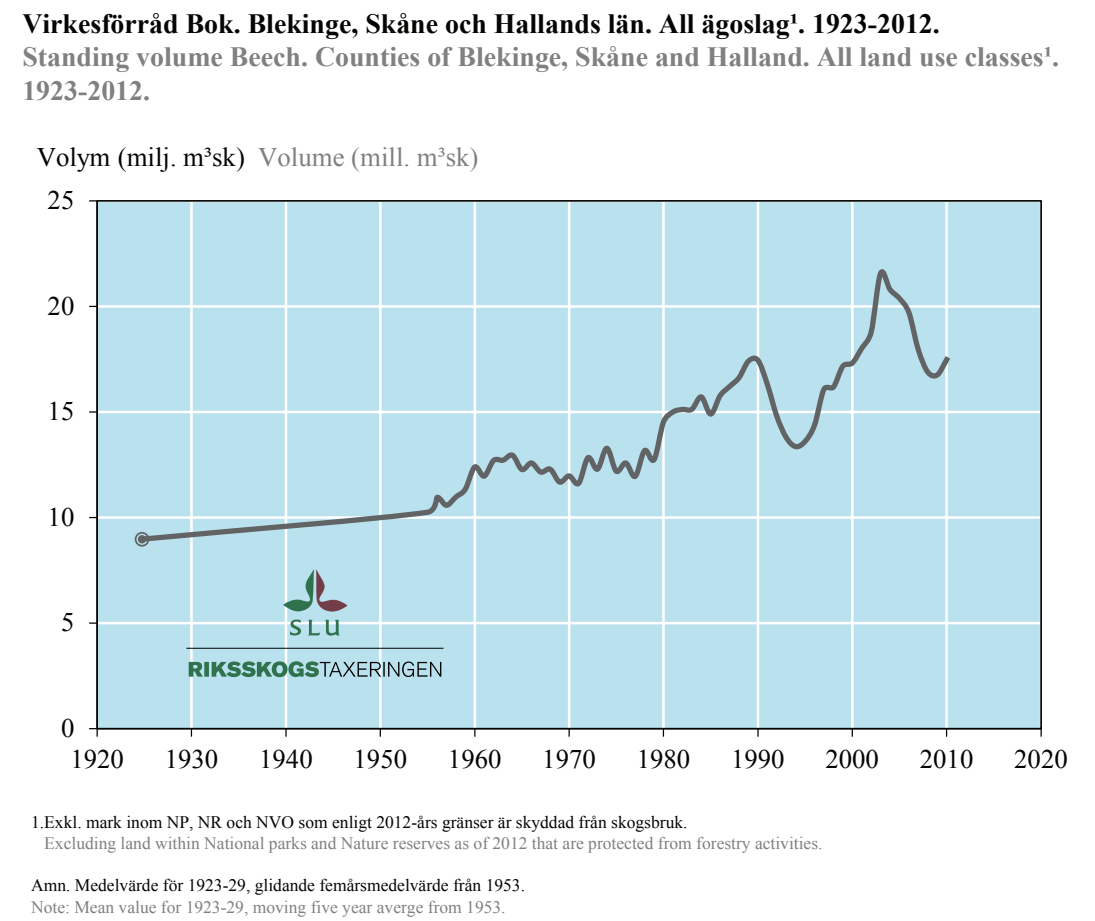
<style>
.page{position:relative;width:1095px;height:921px;background:#fff}
.page>*{position:absolute;margin:0;border:0;box-sizing:border-box;transform-origin:0 0}
.t1{font:700 27.82px/33.4px "Times New Roman";color:#80807f}
.t2{font:700 27.82px "Times New Roman";color:#050504}
.t3{font:26.78px "Times New Roman";color:#050504}
.t4{font:26.78px "Times New Roman";color:#80807f}
.t5{font:17.5px "Times New Roman";color:#80807f}
.t6{font:17.5px "Times New Roman";color:#050504}
.s1{color:#050504}
</style>
<div class="page">
<div style="left:97px;top:201px;width:944px;height:527px;background:#b9e1ee"></div>
<hr style="left:97px;top:305px;width:944px;height:3px;background:#fff">
<hr style="left:97px;top:411px;width:944px;height:2px;background:#fff">
<hr style="left:97px;top:516px;width:944px;height:3px;background:#fff">
<hr style="left:97px;top:622px;width:944px;height:2px;background:#fff">
<hr style="left:945px;top:201px;width:2px;height:527px;background:#fff">
<hr style="left:851px;top:201px;width:2px;height:527px;background:#fff">
<hr style="left:756px;top:201px;width:3px;height:527px;background:#fff">
<hr style="left:662px;top:201px;width:2px;height:527px;background:#fff">
<hr style="left:568px;top:201px;width:2px;height:527px;background:#fff">
<hr style="left:473px;top:201px;width:3px;height:527px;background:#fff">
<hr style="left:379px;top:201px;width:2px;height:527px;background:#fff">
<hr style="left:285px;top:201px;width:2px;height:527px;background:#fff">
<hr style="left:190px;top:201px;width:3px;height:527px;background:#fff">
<hr style="left:96px;top:201px;width:2px;height:527px;background:#050504">
<hr style="left:97px;top:728px;width:944px;height:1px;background:#050504">
<svg style="left:851px;top:729px;width:2px;height:7px"></svg>
<svg style="left:568px;top:729px;width:2px;height:7px"></svg>
<svg style="left:285px;top:729px;width:2px;height:7px"></svg>
<svg style="left:89px;top:728px;width:9px;height:8px"></svg>
<svg style="left:139px;top:259px;width:815px;height:285px"></svg>
<div style="left:135px;top:532px;width:14px;height:14px;border:2px solid #616365;border-radius:50%"></div>
<div style="left:138px;top:535px;width:8px;height:8px;border:2px solid #616365;border-radius:50%"></div>
<svg style="left:283px;top:569px;width:64px;height:42px"></svg>
<svg style="left:290px;top:619px;width:11px;height:16px"></svg>
<svg style="left:308px;top:619px;width:32px;height:16px"></svg>
<hr style="left:186px;top:648px;width:257px;height:1px;background:#000">
<svg style="left:189px;top:661px;width:252px;height:16px"></svg>
<h1 class="t2" style="left:22px;top:4px;width:919px">Virkesförråd Bok. Blekinge, Skåne och Hallands län. All ägoslag¹. 1923-2012.</h1>
<h1 class="t1" style="left:22px;top:40px;width:1038px">Standing volume Beech. Counties of Blekinge, Skåne and Halland. All land use classes¹.<br>1923-2012.</h1>
<h2 class="t4" style="left:37px;top:139px;width:443px"><span class="s1">Volym (milj. m³sk)</span> Volume (mill. m³sk)</h2>
<h2 class="t3" style="left:48px;top:182px;width:28px">25</h2>
<h2 class="t3" style="left:48px;top:288px;width:28px">20</h2>
<h2 class="t3" style="left:48px;top:393px;width:28px">15</h2>
<h2 class="t3" style="left:48px;top:499px;width:28px">10</h2>
<h2 class="t3" style="left:61px;top:604px;width:15px">5</h2>
<h2 class="t3" style="left:61px;top:710px;width:15px">0</h2>
<h2 class="t3" style="left:70px;top:741px;width:55px">1920</h2>
<h2 class="t3" style="left:165px;top:741px;width:55px">1930</h2>
<h2 class="t3" style="left:259px;top:741px;width:55px">1940</h2>
<h2 class="t3" style="left:353px;top:741px;width:55px">1950</h2>
<h2 class="t3" style="left:448px;top:741px;width:55px">1960</h2>
<h2 class="t3" style="left:542px;top:741px;width:55px">1970</h2>
<h2 class="t3" style="left:636px;top:741px;width:55px">1980</h2>
<h2 class="t3" style="left:731px;top:741px;width:55px">1990</h2>
<h2 class="t3" style="left:825px;top:741px;width:55px">2000</h2>
<h2 class="t3" style="left:919px;top:741px;width:55px">2010</h2>
<h2 class="t3" style="left:1014px;top:741px;width:55px">2020</h2>
<p class="t6" style="left:31px;top:810px;width:658px">1.Exkl. mark inom NP, NR och NVO som enligt 2012-års gränser är skyddad från skogsbruk.</p>
<p class="t5" style="left:44px;top:831px;width:780px">Excluding land within National parks and Nature reserves as of 2012 that are protected from forestry activities.</p>
<p class="t6" style="left:31px;top:873px;width:495px">Amn. Medelvärde för 1923-29, glidande femårsmedelvärde från 1953.</p>
<p class="t5" style="left:31px;top:894px;width:476px">Note: Mean value for 1923-29, moving five year averge from 1953.</p>
</div>
